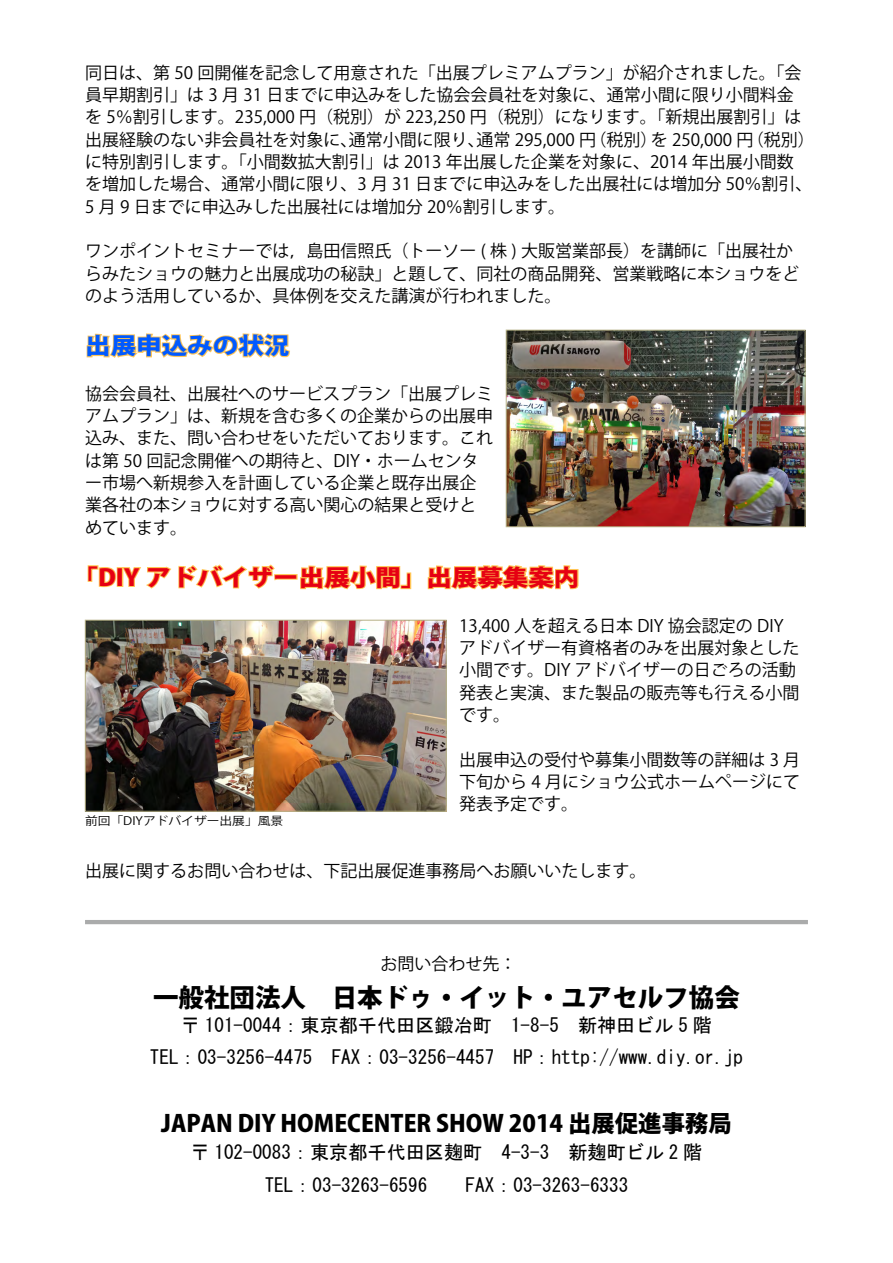
<style>
.page{position:relative;width:893px;height:1263px;background:#fff}
.page>*{position:absolute;margin:0;border:0;box-sizing:border-box;transform-origin:0 0}
.t1{font:800 25.5px "Koz Go Pro";color:#000}
.t2{font:800 23.4px "Koz Go Pro";color:#000}
.t3{font:800 22.95px "Koz Go Pro";color:#e60012;scale:1.11 1}
.t4{font:800 22.95px "Koz Go Pro";color:#0059ff;scale:1.11 1}
.t5{font:19.2px/33px "MS Gothic";color:#000;text-align:center}
.t6{font:16.95px/22.4px "Koz Go Pro";color:#000}
.t7{font:11.55px "Koz Go Pr 6 N";color:#000;scale:1.11 1}
</style>
<div class="page">
<hr style="left:85px;top:920px;width:723px;height:4px;background:#aaabab">
<svg style="left:86px;top:333px;width:204px;height:25px"></svg>
<svg style="left:87px;top:564px;width:325px;height:26px"></svg>
<svg style="left:427px;top:565px;width:152px;height:25px"></svg>
<img style="left:87px;top:622px;width:357px;height:187px">
<div style="left:85px;top:620px;width:361px;height:191px;border:1px solid #b6b186"></div>
<img style="left:508px;top:332px;width:295px;height:193px">
<div style="left:506px;top:330px;width:299px;height:197px;border:1px solid #b6b186"></div>
<p class="t6" style="left:85px;top:62px;width:731px">同日は、第 50 回開催を記念して用意された「出展プレミアムプラン」が紹介されました。「会員早期割引」は 3 月 31 日までに申込みをした協会会員社を対象に、通常小間に限り小間料金を 5％割引します。235,000 円（税別）が 223,250 円（税別）になります。「新規出展割引」は出展経験のない非会員社を対象に、通常小間に限り、通常 295,000 円（税別）を 250,000 円（税別）に特別割引します。「小間数拡大割引」は 2013 年出展した企業を対象に、2014 年出展小間数を増加した場合、通常小間に限り、3 月 31 日までに申込みをした出展社には増加分 50％割引、5 月 9 日までに申込みした出展社には増加分 20％割引します。</p>
<p class="t6" style="left:85px;top:240px;width:716px">ワンポイントセミナーでは，島田信照氏（トーソー ( 株 ) 大販営業部長）を講師に「出展社からみたショウの魅力と出展成功の秘訣」と題して、同社の商品開発、営業戦略に本ショウをどのよう活用しているか、具体例を交えた講演が行われました。</p>
<h3 class="t4" style="left:85px;top:331px;width:185px">出展申込みの状況</h3>
<p class="t6" style="left:85px;top:383px;width:409px">協会会員社、出展社へのサービスプラン「出展プレミアムプラン」は、新規を含む多くの企業からの出展申込み、また、問い合わせをいただいております。これは第 50 回記念開催への期待と、DIY・ホームセンター市場へ新規参入を計画している企業と既存出展企業各社の本ショウに対する高い関心の結果と受けとめています。</p>
<h3 class="t3" style="left:73px;top:562px;width:458px">「DIY アドバイザー出展小間」出展募集案内</h3>
<p class="t6" style="left:459px;top:615px;width:342px">13,400 人を超える日本 DIY 協会認定の DIYアドバイザー有資格者のみを出展対象とした小間です。DIY アドバイザーの日ごろの活動発表と実演、また製品の販売等も行える小間です。</p>
<p class="t6" style="left:459px;top:748px;width:343px;text-align:justify">出展申込の受付や募集小間数等の詳細は 3 月下旬から 4 月にショウ公式ホームページにて発表予定です。</p>
<p class="t7" style="left:85px;top:814px;width:180px">前回「DIYアドバイザー出展」風景</p>
<p class="t6" style="left:85px;top:860px;width:563px">出展に関するお問い合わせは、下記出展促進事務局へお願いいたします。</p>
<p class="t6" style="left:381px;top:953px;width:138px">お問い合わせ先：</p>
<h1 class="t1" style="left:153px;top:980px;width:588px">一般社団法人　日本ドゥ・イット・ユアセルフ協会</h1>
<p class="t5" style="left:150px;top:1009px;width:595px;line-height:32px">〒 101-0044：東京都千代田区鍛冶町　1-8-5　新神田ビル 5 階<br>TEL：03-3256-4475　FAX：03-3256-4457　HP：http://www.diy.or.jp</p>
<h2 class="t2" style="left:161px;top:1108px;width:572px">JAPAN DIY HOMECENTER SHOW 2014 出展促進事務局</h2>
<p class="t5" style="left:191px;top:1136px;width:513px">〒 102-0083：東京都千代田区麹町　4-3-3　新麹町ビル 2 階<br>TEL：03-3263-6596　　FAX：03-3263-6333</p>
</div>
